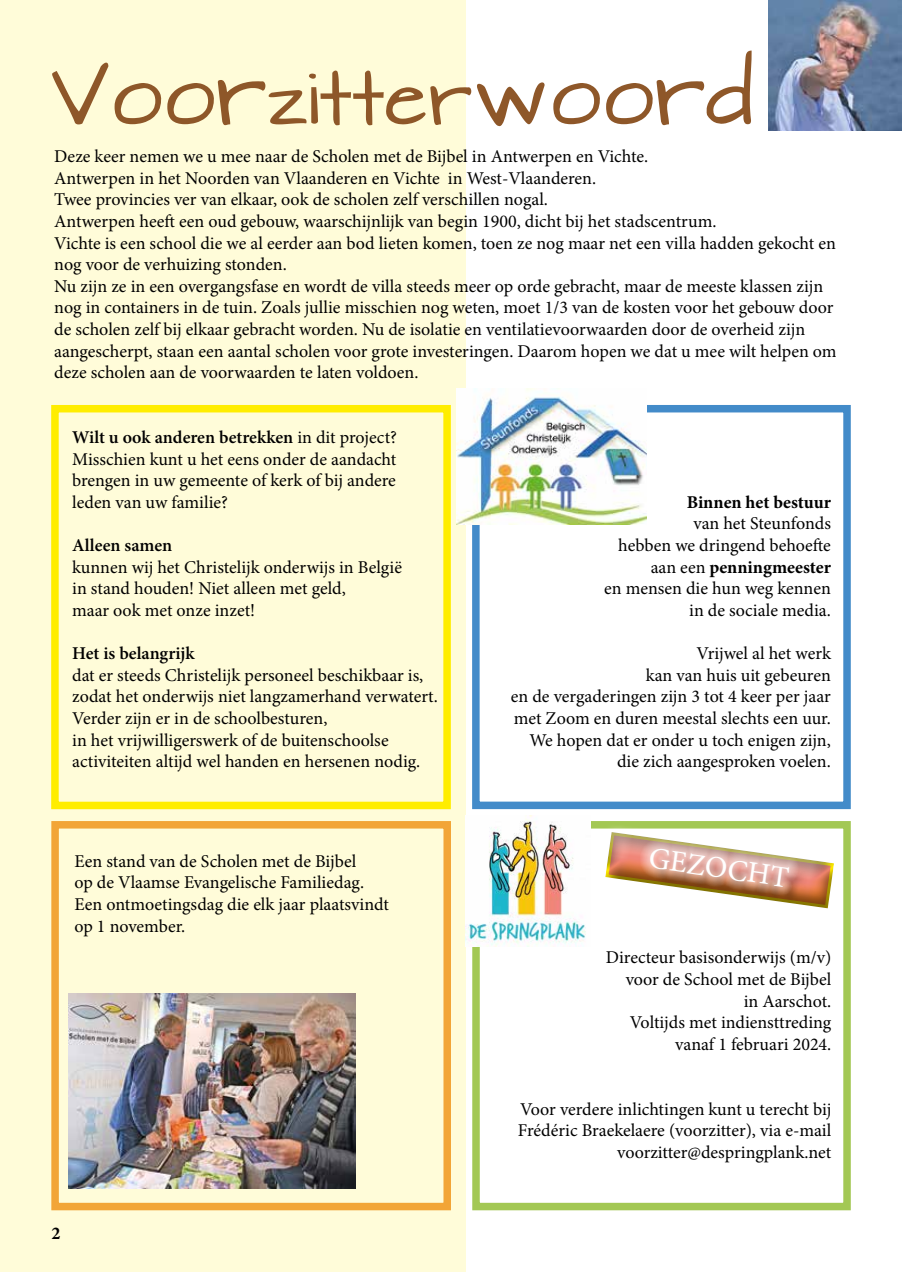
<style>
.page{position:relative;width:902px;height:1272px;background:#fff}
.page>*{position:absolute;margin:0;border:0;box-sizing:border-box;transform-origin:0 0}
.t1{font:75px "Architects Daughter";color:#8e5729}
.t2{font:30px "Minion Pro";color:#fff}
.t3{font:18px/21.6px "Minion Pro";color:#000}
.t4{font:600 18px "Minion Pro";color:#000}
.t5{font:700 18px "Minion Pro";color:#000}
.s1{font-size:64.5px}
.s2{font-weight:600}
.s3{font-weight:700}
</style>
<div class="page">
<div style="left:0;top:0;width:466px;height:1271px;background:#fffcd9"></div>
<div style="left:51px;top:821px;width:400px;height:389px;border:8px solid #f2a537"></div>
<img style="left:768px;top:0;width:132px;height:131px">
<div style="left:51px;top:405px;width:400px;height:404px;border:8px solid #ffed00"></div>
<div style="left:472px;top:405px;width:378px;height:404px;border:8px solid #438bc9"></div>
<img style="left:457px;top:389px;width:189px;height:135px">
<div style="left:472px;top:821px;width:378px;height:389px;border:8px solid #a3c854"></div>
<img style="left:465px;top:816px;width:125px;height:130px">
<img style="left:68px;top:993px;width:287px;height:195px">
<svg style="left:594px;top:821px;width:251px;height:98px"></svg>
<h1 class="t1" style="left:51px;top:54px;width:704px">Voor<span class="s1">zitter</span>woord</h1>
<p class="t3" style="left:54px;top:146px;width:783px">Deze keer nemen we u mee naar de Scholen met de Bijbel in Antwerpen en Vichte.<br>Antwerpen in het Noorden van Vlaanderen en Vichte in West-Vlaanderen.<br>Twee provincies ver van elkaar, ook de scholen zelf verschillen nogal.<br>Antwerpen heeft een oud gebouw, waarschijnlijk van begin 1900, dicht bij het stadscentrum.<br>Vichte is een school die we al eerder aan bod lieten komen, toen ze nog maar net een villa hadden gekocht en nog voor de verhuizing stonden.<br>Nu zijn ze in een overgangsfase en wordt de villa steeds meer op orde gebracht, maar de meeste klassen zijn nog in containers in de tuin. Zoals jullie misschien nog weten, moet 1/3 van de kosten voor het gebouw door de scholen zelf bij elkaar gebracht worden. Nu de isolatie en ventilatievoorwaarden door de overheid zijn aangescherpt, staan een aantal scholen voor grote investeringen. Daarom hopen we dat u mee wilt helpen om deze scholen aan de voorwaarden te laten voldoen.</p>
<p class="t3" style="left:72px;top:426px;width:326px;text-align:justify"><span class="s2">Wilt u ook anderen betrekken</span> in dit project?<br>Misschien kunt u het eens onder de aandacht brengen in uw gemeente of kerk of bij andere leden van uw familie?</p>
<p class="t4" style="left:72px;top:533px;width:102px">Alleen samen</p>
<p class="t3" style="left:72px;top:556px;width:331px">kunnen wij het Christelijk onderwijs in België in stand houden! Niet alleen met geld,<br>maar ook met onze inzet!</p>
<p class="t4" style="left:72px;top:641px;width:124px">Het is belangrijk</p>
<p class="t3" style="left:72px;top:664px;width:367px">dat er steeds Christelijk personeel beschikbaar is, zodat het onderwijs niet langzamerhand verwatert.<br>Verder zijn er in de schoolbesturen,<br>in het vrijwilligerswerk of de buitenschoolse activiteiten altijd wel handen en hersenen nodig.</p>
<p class="t3" style="left:74px;top:850px;width:316px">Een stand van de Scholen met de Bijbel<br>op de Vlaamse Evangelische Familiedag.<br>Een ontmoetingsdag die elk jaar plaatsvindt op 1 november.</p>
<p class="t5" style="left:51px;top:1219px;width:10px">2</p>
<p class="t5" style="left:686px;top:489px;width:146px">Binnen het bestuur</p>
<p class="t3" style="left:604px;top:513px;width:228px;text-align:right">van het Steunfonds<br>hebben we dringend behoefte aan een <span class="s3">penningmeester<br></span>en mensen die hun weg kennen in de sociale media.</p>
<p class="t3" style="left:511px;top:642px;width:321px;text-align:right">Vrijwel al het werk<br>kan van huis uit gebeuren<br>en de vergaderingen zijn 3 tot 4 keer per jaar met Zoom en duren meestal slechts een uur.<br>We hopen dat er onder u toch enigen zijn, die zich aangesproken voelen.</p>
<h2 class="t2" style="left:651px;top:838px;width:142px;rotate:8deg">GEZOCHT</h2>
<p class="t3" style="left:605px;top:946px;width:227px;text-align:right">Directeur basisonderwijs (m/v) voor de School met de Bijbel<br>in Aarschot.<br>Voltijds met indiensttreding vanaf 1 februari 2024.</p>
<p class="t3" style="left:517px;top:1098px;width:315px;text-align:right">Voor verdere inlichtingen kunt u terecht bij<br>Frédéric Braekelaere (voorzitter), via e-mail voorzitter@despringplank.net</p>
</div>
